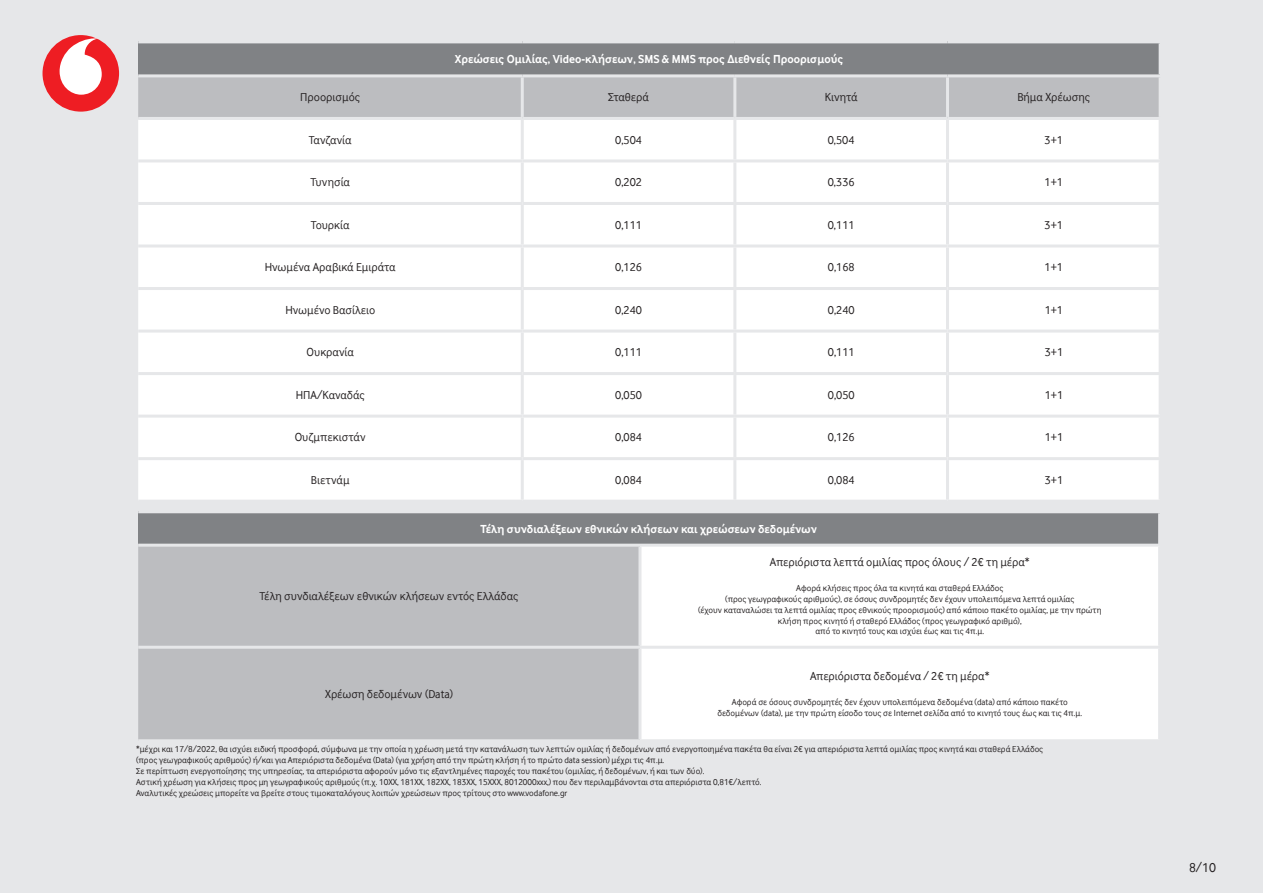
<style>
.page{position:relative;width:1263px;height:893px;background:#e6e7e9}
.page>*{position:absolute;margin:0;border:0;box-sizing:border-box;transform-origin:0 0}
.t1{font:13.5px "Vodafone Rg Greek";color:#231f20}
.t2{font:12px "Vodafone Rg Greek";color:#231f20}
.t3{font:700 12px "Vodafone Rg Greek";color:#fff}
.t4{font:12px "Vodafone Rg Greek";letter-spacing:-.02em;color:#231f20}
.t5{font:9px/10.8px "Vodafone Rg Greek";color:#231f20;text-align:center}
</style>
<div class="page">
<div style="left:43px;top:35px;width:76px;height:77px;background:#ee1d23;border-radius:50%"></div>
<svg style="left:60px;top:38px;width:42px;height:57px"></svg>
<div style="left:138px;top:120px;width:1021px;height:380px;background:#fff"></div>
<hr style="left:138px;top:159px;width:384px;height:3px;background:#e6e7e9">
<hr style="left:138px;top:202px;width:384px;height:3px;background:#e6e7e9">
<hr style="left:138px;top:244px;width:384px;height:3px;background:#e6e7e9">
<hr style="left:138px;top:287px;width:384px;height:3px;background:#e6e7e9">
<hr style="left:138px;top:330px;width:384px;height:3px;background:#e6e7e9">
<hr style="left:138px;top:372px;width:384px;height:3px;background:#e6e7e9">
<hr style="left:138px;top:415px;width:384px;height:3px;background:#e6e7e9">
<hr style="left:138px;top:457px;width:384px;height:3px;background:#e6e7e9">
<hr style="left:521px;top:120px;width:3px;height:39px;background:#e6e7e9">
<hr style="left:521px;top:162px;width:3px;height:40px;background:#e6e7e9">
<hr style="left:521px;top:205px;width:3px;height:39px;background:#e6e7e9">
<hr style="left:521px;top:247px;width:3px;height:40px;background:#e6e7e9">
<hr style="left:521px;top:290px;width:3px;height:40px;background:#e6e7e9">
<hr style="left:521px;top:333px;width:3px;height:39px;background:#e6e7e9">
<hr style="left:521px;top:375px;width:3px;height:40px;background:#e6e7e9">
<hr style="left:521px;top:418px;width:3px;height:39px;background:#e6e7e9">
<hr style="left:521px;top:460px;width:3px;height:40px;background:#e6e7e9">
<hr style="left:522px;top:159px;width:213px;height:3px;background:#e6e7e9">
<hr style="left:735px;top:159px;width:212px;height:3px;background:#e6e7e9">
<hr style="left:947px;top:159px;width:215px;height:3px;background:#e6e7e9">
<hr style="left:522px;top:202px;width:213px;height:3px;background:#e6e7e9">
<hr style="left:735px;top:202px;width:212px;height:3px;background:#e6e7e9">
<hr style="left:947px;top:202px;width:215px;height:3px;background:#e6e7e9">
<hr style="left:522px;top:244px;width:213px;height:3px;background:#e6e7e9">
<hr style="left:735px;top:244px;width:212px;height:3px;background:#e6e7e9">
<hr style="left:947px;top:244px;width:215px;height:3px;background:#e6e7e9">
<hr style="left:522px;top:287px;width:213px;height:3px;background:#e6e7e9">
<hr style="left:735px;top:287px;width:212px;height:3px;background:#e6e7e9">
<hr style="left:947px;top:287px;width:215px;height:3px;background:#e6e7e9">
<hr style="left:522px;top:330px;width:213px;height:3px;background:#e6e7e9">
<hr style="left:735px;top:330px;width:212px;height:3px;background:#e6e7e9">
<hr style="left:947px;top:330px;width:215px;height:3px;background:#e6e7e9">
<hr style="left:522px;top:372px;width:213px;height:3px;background:#e6e7e9">
<hr style="left:735px;top:372px;width:212px;height:3px;background:#e6e7e9">
<hr style="left:947px;top:372px;width:215px;height:3px;background:#e6e7e9">
<hr style="left:522px;top:415px;width:213px;height:3px;background:#e6e7e9">
<hr style="left:735px;top:415px;width:212px;height:3px;background:#e6e7e9">
<hr style="left:947px;top:415px;width:215px;height:3px;background:#e6e7e9">
<hr style="left:522px;top:457px;width:213px;height:3px;background:#e6e7e9">
<hr style="left:735px;top:457px;width:212px;height:3px;background:#e6e7e9">
<hr style="left:947px;top:457px;width:215px;height:3px;background:#e6e7e9">
<hr style="left:733px;top:120px;width:3px;height:39px;background:#e6e7e9">
<hr style="left:946px;top:120px;width:3px;height:39px;background:#e6e7e9">
<hr style="left:733px;top:162px;width:3px;height:40px;background:#e6e7e9">
<hr style="left:946px;top:162px;width:3px;height:40px;background:#e6e7e9">
<hr style="left:733px;top:205px;width:3px;height:39px;background:#e6e7e9">
<hr style="left:946px;top:205px;width:3px;height:39px;background:#e6e7e9">
<hr style="left:733px;top:247px;width:3px;height:40px;background:#e6e7e9">
<hr style="left:946px;top:247px;width:3px;height:40px;background:#e6e7e9">
<hr style="left:733px;top:290px;width:3px;height:40px;background:#e6e7e9">
<hr style="left:946px;top:290px;width:3px;height:40px;background:#e6e7e9">
<hr style="left:733px;top:333px;width:3px;height:39px;background:#e6e7e9">
<hr style="left:946px;top:333px;width:3px;height:39px;background:#e6e7e9">
<hr style="left:733px;top:375px;width:3px;height:40px;background:#e6e7e9">
<hr style="left:946px;top:375px;width:3px;height:40px;background:#e6e7e9">
<hr style="left:733px;top:418px;width:3px;height:39px;background:#e6e7e9">
<hr style="left:946px;top:418px;width:3px;height:39px;background:#e6e7e9">
<hr style="left:733px;top:460px;width:3px;height:40px;background:#e6e7e9">
<hr style="left:946px;top:460px;width:3px;height:40px;background:#e6e7e9">
<div style="left:138px;top:42px;width:1022px;height:34px;background:#808285"></div>
<div style="left:138px;top:77px;width:1021px;height:40px;background:#bcbdc0"></div>
<hr style="left:1159px;top:43px;width:3px;height:31px;background:#e6e7e9">
<hr style="left:138px;top:74px;width:384px;height:3px;background:#e6e7e9">
<hr style="left:522px;top:74px;width:213px;height:3px;background:#e6e7e9">
<hr style="left:521px;top:77px;width:3px;height:40px;background:#e6e7e9">
<hr style="left:735px;top:74px;width:212px;height:3px;background:#e6e7e9">
<hr style="left:947px;top:74px;width:215px;height:3px;background:#e6e7e9">
<hr style="left:733px;top:77px;width:3px;height:40px;background:#e6e7e9">
<hr style="left:946px;top:77px;width:3px;height:40px;background:#e6e7e9">
<hr style="left:138px;top:40px;width:384px;height:3px;background:#e6e7e9">
<hr style="left:522px;top:40px;width:213px;height:3px;background:#e6e7e9">
<hr style="left:735px;top:40px;width:212px;height:3px;background:#e6e7e9">
<hr style="left:947px;top:40px;width:215px;height:3px;background:#e6e7e9">
<div style="left:138px;top:512px;width:1022px;height:34px;background:#808285"></div>
<hr style="left:1158px;top:513px;width:3px;height:31px;background:#e6e7e9">
<hr style="left:138px;top:510px;width:1023px;height:3px;background:#e6e7e9">
<div style="left:138px;top:547px;width:500px;height:192px;background:#bcbdc0"></div>
<div style="left:641px;top:547px;width:517px;height:192px;background:#fff"></div>
<hr style="left:138px;top:544px;width:502px;height:3px;background:#e6e7e9">
<hr style="left:138px;top:646px;width:502px;height:3px;background:#e6e7e9">
<hr style="left:640px;top:544px;width:521px;height:3px;background:#e6e7e9">
<hr style="left:640px;top:646px;width:521px;height:3px;background:#e6e7e9">
<h2 class="t3" style="left:455px;top:52px;width:390px">Χρεώσεις Ομιλίας, Video-κλήσεων, SMS &amp; MMS προς Διεθνείς Προορισμούς</h2>
<h2 class="t2" style="left:300px;top:90px;width:61px">Προορισμός</h2>
<h2 class="t2" style="left:608px;top:90px;width:42px">Σταθερά</h2>
<h2 class="t2" style="left:825px;top:90px;width:34px">Κινητά</h2>
<h2 class="t2" style="left:1017px;top:90px;width:74px">Βήμα Χρέωσης</h2>
<h2 class="t4" style="left:309px;top:133px;width:45px">Τανζανία</h2>
<h2 class="t2" style="left:615px;top:133px;width:28px">0,504</h2>
<h2 class="t2" style="left:828px;top:133px;width:28px">0,504</h2>
<h2 class="t2" style="left:1044px;top:133px;width:20px">3+1</h2>
<h2 class="t2" style="left:310px;top:175px;width:41px">Τυνησία</h2>
<h2 class="t2" style="left:615px;top:175px;width:28px">0,202</h2>
<h2 class="t2" style="left:828px;top:175px;width:28px">0,336</h2>
<h2 class="t2" style="left:1045px;top:175px;width:20px">1+1</h2>
<h2 class="t2" style="left:311px;top:218px;width:40px">Τουρκία</h2>
<h2 class="t2" style="left:615px;top:218px;width:28px">0,111</h2>
<h2 class="t2" style="left:828px;top:218px;width:28px">0,111</h2>
<h2 class="t2" style="left:1045px;top:218px;width:20px">3+1</h2>
<h2 class="t2" style="left:265px;top:261px;width:132px">Ηνωμένα Αραβικά Εμιράτα</h2>
<h2 class="t2" style="left:615px;top:261px;width:28px">0,126</h2>
<h2 class="t2" style="left:828px;top:261px;width:28px">0,168</h2>
<h2 class="t2" style="left:1045px;top:261px;width:20px">1+1</h2>
<h2 class="t2" style="left:285px;top:303px;width:91px">Ηνωμένο Βασίλειο</h2>
<h2 class="t2" style="left:615px;top:303px;width:28px">0,240</h2>
<h2 class="t2" style="left:828px;top:303px;width:28px">0,240</h2>
<h2 class="t2" style="left:1045px;top:303px;width:20px">1+1</h2>
<h2 class="t2" style="left:307px;top:346px;width:49px">Ουκρανία</h2>
<h2 class="t2" style="left:615px;top:346px;width:28px">0,111</h2>
<h2 class="t2" style="left:828px;top:346px;width:28px">0,111</h2>
<h2 class="t2" style="left:1045px;top:346px;width:20px">3+1</h2>
<h2 class="t2" style="left:296px;top:388px;width:71px">ΗΠΑ/Καναδάς</h2>
<h2 class="t2" style="left:615px;top:388px;width:28px">0,050</h2>
<h2 class="t2" style="left:828px;top:388px;width:28px">0,050</h2>
<h2 class="t2" style="left:1045px;top:388px;width:20px">1+1</h2>
<h2 class="t2" style="left:295px;top:431px;width:73px">Ουζμπεκιστάν</h2>
<h2 class="t2" style="left:615px;top:431px;width:28px">0,084</h2>
<h2 class="t2" style="left:828px;top:431px;width:28px">0,126</h2>
<h2 class="t2" style="left:1045px;top:431px;width:20px">1+1</h2>
<h2 class="t2" style="left:311px;top:473px;width:40px">Βιετνάμ</h2>
<h2 class="t2" style="left:615px;top:473px;width:28px">0,084</h2>
<h2 class="t2" style="left:828px;top:473px;width:28px">0,084</h2>
<h2 class="t2" style="left:1045px;top:473px;width:20px">3+1</h2>
<h2 class="t3" style="left:481px;top:522px;width:338px">Τέλη συνδιαλέξεων εθνικών κλήσεων και χρεώσεων δεδομένων</h2>
<h2 class="t2" style="left:260px;top:589px;width:260px">Τέλη συνδιαλέξεων εθνικών κλήσεων εντός Eλλάδας</h2>
<h2 class="t2" style="left:770px;top:555px;width:261px">Απεριόριστα λεπτά ομιλίας προς όλους / 2€ τη μέρα*</h2>
<p class="t5" style="left:698px;top:583px;width:405px">Αφορά κλήσεις προς όλα τα κινητά και σταθερά Ελλάδος<br>(προς γεωγραφικούς αριθμούς), σε όσους συνδρομητές δεν έχουν υπολειπόμενα λεπτά ομιλίας<br>(έχουν καταναλώσει τα λεπτά ομιλίας προς εθνικούς προορισμούς) από κάποιο πακέτο ομιλίας, με την πρώτη κλήση προς κινητό ή σταθερό Ελλάδος (προς γεωγραφικό αριθμό),<br>από το κινητό τους και ισχύει έως και τις 4π.μ.</p>
<h2 class="t2" style="left:810px;top:669px;width:181px">Απεριόριστα δεδομένα / 2€ τη μέρα*</h2>
<p class="t5" style="left:717px;top:697px;width:366px">Αφορά σε όσους συνδρομητές δεν έχουν υπολειπόμενα δεδομένα (data) από κάποιο πακέτο δεδομένων (data), με την πρώτη είσοδο τους σε Internet σελίδα από το κινητό τους έως και τις 4π.μ.</p>
<p class="t5" style="left:136px;top:744px;width:909px;text-align:left">*μέχρι και 17/8/2022, θα ισχύει ειδική προσφορά, σύμφωνα με την οποία η χρέωση μετά την κατανάλωση των λεπτών ομιλίας ή δεδομένων από ενεργοποιημένα πακέτα θα είναι 2€ για απεριόριστα λεπτά ομιλίας προς κινητά και σταθερά Ελλάδος (προς γεωγραφικούς αριθμούς) ή/και για Απεριόριστα δεδομένα (Data) (για χρήση από την πρώτη κλήση ή το πρώτο data session) μέχρι τις 4π.μ.<br>Σε περίπτωση ενεργοποίησης της υπηρεσίας, τα απεριόριστα αφορούν μόνο τις εξαντλημένες παροχές του πακέτου (ομιλίας, ή δεδομένων, ή και των δύο).<br>Αστική χρέωση για κλήσεις προς μη γεωγραφικούς αριθμούς (π.χ. 10XX, 181XX, 182XX, 183XX, 15ΧΧΧ, 8012000xxx,) που δεν περιλαμβάνονται στα απεριόριστα 0,81€/λεπτό.<br>Αναλυτικές χρεώσεις μπορείτε να βρείτε στους τιμοκαταλόγους λοιπών χρεώσεων προς τρίτους στο www.vodafone.gr</p>
<h2 class="t2" style="left:325px;top:687px;width:129px">Χρέωση δεδομένων (Data)</h2>
<h1 class="t1" style="left:1189px;top:860px;width:28px">8/10</h1>
</div>
